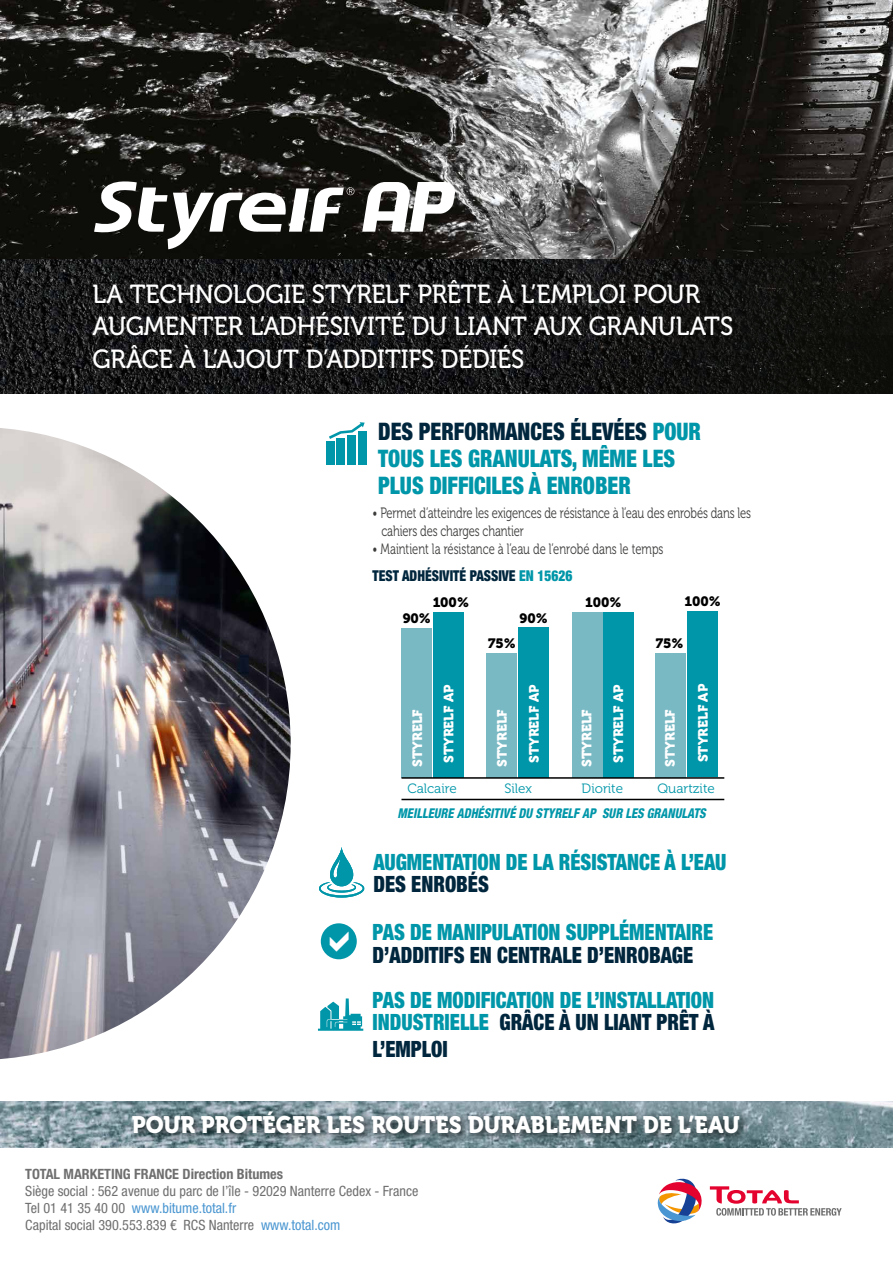
<style>
.page{position:relative;width:893px;height:1263px;background:#fff}
.page>*{position:absolute;margin:0;border:0;box-sizing:border-box;transform-origin:0 0}
.t1{font:26.1px/32.2px "Museo 500";letter-spacing:-.005em;color:#fff;scale:.95 1}
.t2{font:900 condensed 24.15px/27px "Helvetica Neue LT Std";color:#0096a9;scale:.9 1}
.t3{font:23.7px "Museo 900";letter-spacing:-.005em;color:#fff;scale:.95 1}
.t4{font:900 condensed 22.5px/22.5px "Helvetica Neue LT Std";color:#0096a9;scale:.9 1}
.t5{font:900 condensed 22.5px "Helvetica Neue LT Std";color:#00263d;scale:.9 1}
.t6{font:15px/18px "Museo 300";letter-spacing:-.01em;color:#3c3c3b;scale:.75 1}
.t7{font:900 condensed 15px "Helvetica Neue LT Std";color:#00263d;scale:.9 1}
.t8{font:condensed 14.25px/17.1px "Helvetica Neue LT Std";color:#6f6f6f}
.t9{font:700 condensed 14.25px "Helvetica Neue LT Std";color:#6f6f6f}
.t10{font:13.5px "Museo 900";color:#fff}
.t11{font:italic 800 condensed 13.5px "Helvetica Neue LT Std";color:#0096a9;scale:.9 1}
.t12{font:13.5px "Museo 300";color:#0096a9}
.t13{font:13.5px "Museo 900";letter-spacing:-.005em;color:#000}
.s1{color:#00263d}
.s2{color:#0096a9}
.s3{color:#4a96d1}
</style>
<div class="page">
<img style="left:0;top:0;width:893px;height:260px">
<img style="left:0;top:1101px;width:893px;height:46px">
<img style="left:0;top:260px;width:893px;height:133px">
<div style="left:128px;top:1106px;width:622px;height:37px;background:#000;opacity:.75"></div>
<svg style="left:94px;top:177px;width:260px;height:72px"></svg>
<svg style="left:362px;top:182px;width:93px;height:50px"></svg>
<svg style="left:710px;top:1186px;width:132px;height:30px"></svg>
<svg style="left:657px;top:1178px;width:45px;height:46px"></svg>
<svg style="left:0;top:428px;width:291px;height:631px"></svg>
<div style="left:326px;top:441px;width:8px;height:23px;background:#0096a9"></div>
<div style="left:348px;top:434px;width:8px;height:30px;background:#0096a9"></div>
<div style="left:337px;top:437px;width:8px;height:27px;background:#0096a9"></div>
<div style="left:358px;top:431px;width:8px;height:33px;background:#0096a9"></div>
<svg style="left:329px;top:422px;width:36px;height:17px"></svg>
<svg style="left:319px;top:847px;width:45px;height:51px"></svg>
<div style="left:401px;top:628px;width:31px;height:150px;background:#79b9c4"></div>
<div style="left:487px;top:654px;width:30px;height:124px;background:#79b9c4"></div>
<div style="left:572px;top:612px;width:30px;height:166px;background:#79b9c4"></div>
<div style="left:655px;top:654px;width:31px;height:124px;background:#79b9c4"></div>
<div style="left:433px;top:612px;width:31px;height:166px;background:#0096a9"></div>
<div style="left:518px;top:627px;width:31px;height:151px;background:#0096a9"></div>
<div style="left:603px;top:612px;width:31px;height:166px;background:#0096a9"></div>
<div style="left:687px;top:611px;width:31px;height:166px;background:#0096a9"></div>
<hr style="left:401px;top:777px;width:323px;height:2px;background:#000">
<hr style="left:401px;top:799px;width:323px;height:1px;background:#000">
<svg style="left:318px;top:998px;width:45px;height:33px"></svg>
<div style="left:321px;top:923px;width:36px;height:36px;background:#0096a9;border-radius:50%"></div>
<h1 class="t1" style="left:93px;top:278px;width:676px">LA TECHNOLOGIE STYRELF PRÊTE À L’EMPLOI POUR<br>AUGMENTER L’ADHÉSIVITÉ DU LIANT AUX GRANULATS<br>GRÂCE À L’AJOUT D’ADDITIFS DÉDIÉS</h1>
<h2 class="t2" style="left:378px;top:417px;width:360px"><span class="s1">DES PERFORMANCES ÉLEVÉES</span> POUR<br>TOUS LES GRANULATS, MÊME LES<br>PLUS DIFFICILES À ENROBER</h2>
<p class="t6" style="left:381px;top:504px;width:494px;text-indent:-9px">• Permet d’atteindre les exigences de résistance à l’eau des enrobés dans les cahiers des charges chantier</p>
<p class="t6" style="left:373px;top:540px;width:389px">• Maintient la résistance à l’eau de l’enrobé dans le temps</p>
<p class="t7" style="left:373px;top:566px;width:224px">TEST ADHÉSIVITÉ PASSIVE <span class="s2">EN 15626</span></p>
<p class="t13" style="left:433px;top:594px;width:38px">100%</p>
<p class="t13" style="left:585px;top:594px;width:38px">100%</p>
<p class="t13" style="left:685px;top:594px;width:38px">100%</p>
<p class="t13" style="left:403px;top:611px;width:30px">90%</p>
<p class="t13" style="left:519px;top:611px;width:30px">90%</p>
<p class="t13" style="left:488px;top:636px;width:29px">75%</p>
<p class="t13" style="left:656px;top:636px;width:29px">75%</p>
<p class="t10" style="left:410px;top:767px;width:59px;rotate:-90deg">STYRELF</p>
<p class="t10" style="left:441px;top:763px;width:80px;rotate:-90deg">STYRELF AP</p>
<p class="t10" style="left:526px;top:763px;width:80px;rotate:-90deg">STYRELF AP</p>
<p class="t10" style="left:611px;top:763px;width:80px;rotate:-90deg">STYRELF AP</p>
<p class="t10" style="left:695px;top:762px;width:80px;rotate:-90deg">STYRELF AP</p>
<p class="t10" style="left:495px;top:767px;width:59px;rotate:-90deg">STYRELF</p>
<p class="t10" style="left:579px;top:767px;width:59px;rotate:-90deg">STYRELF</p>
<p class="t10" style="left:662px;top:767px;width:59px;rotate:-90deg">STYRELF</p>
<p class="t12" style="left:407px;top:781px;width:51px">Calcaire</p>
<p class="t12" style="left:504px;top:781px;width:29px">Silex</p>
<p class="t12" style="left:582px;top:781px;width:43px">Diorite</p>
<p class="t12" style="left:657px;top:781px;width:59px">Quartzite</p>
<p class="t11" style="left:397px;top:805px;width:344px">MEILLEURE ADHÉSITIVÉ DU STYRELF AP SUR LES GRANULATS</p>
<h3 class="t4" style="left:373px;top:850px;width:394px">AUGMENTATION DE LA RÉSISTANCE À L’EAU</h3>
<h3 class="t5" style="left:373px;top:870px;width:130px">DES ENROBÉS</h3>
<h3 class="t4" style="left:373px;top:921px;width:380px">PAS DE MANIPULATION SUPPLÉMENTAIRE</h3>
<h3 class="t5" style="left:373px;top:941px;width:358px">D’ADDITIFS EN CENTRALE D’ENROBAGE</h3>
<h3 class="t4" style="left:373px;top:988px;width:381px">PAS DE MODIFICATION DE L’INSTALLATION<br>INDUSTRIELLE <span class="s1">GRÂCE À UN LIANT PRÊT À</span></h3>
<h3 class="t5" style="left:373px;top:1035px;width:85px">L’EMPLOI</h3>
<h3 class="t3" style="left:132px;top:1111px;width:642px">POUR PROTÉGER LES ROUTES DURABLEMENT DE L’EAU</h3>
<p class="t9" style="left:25px;top:1165px;width:259px">TOTAL MARKETING FRANCE Direction Bitumes</p>
<p class="t8" style="left:25px;top:1182px;width:395px">Siège social : 562 avenue du parc de l’île - 92029 Nanterre Cedex - France<br>Tel 01 41 35 40 00 <span class="s3">www.bitume.total.fr<br></span>Capital social 390.553.839 € RCS Nanterre <span class="s3">www.total.com</span></p>
</div>
